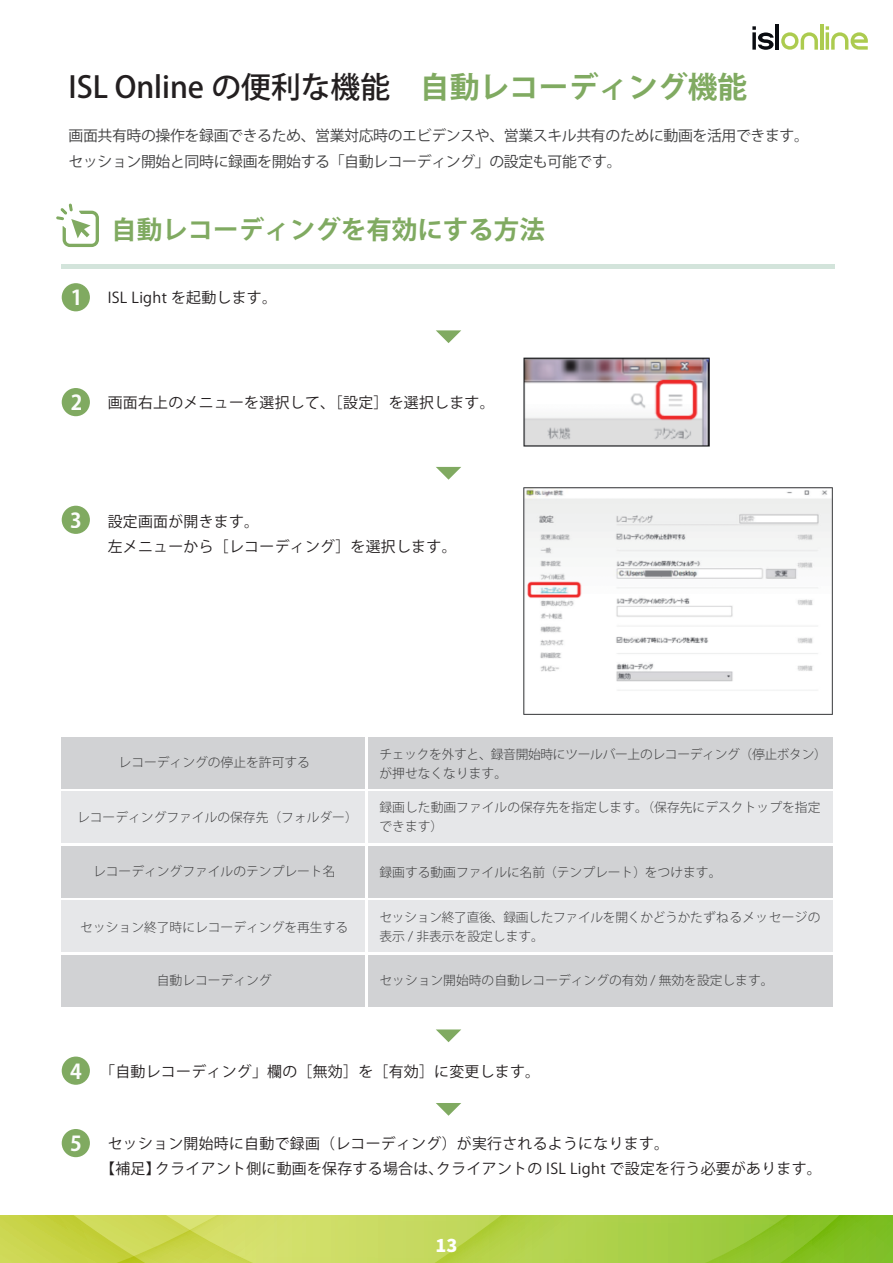
<style>
.page{position:relative;width:893px;height:1263px;background:#fff}
.page>*{position:absolute;margin:0;border:0;box-sizing:border-box;transform-origin:0 0}
.t1{font:500 29.7px "Koz Go Pro";color:#231f20}
.t2{font:700 25.5px "Koz Go Pro";color:#80aa61}
.t3{font:700 20.4px "Koz Go Pro";color:#fff}
.t4{font:14.85px/25.5px "Koz Go Pr 6 N";letter-spacing:.02em;color:#231f20}
.t5{font:14.85px/25.5px "Koz Go Pr 6 N";letter-spacing:-.025em;color:#3e3e3f}
.t6{font:300 12.75px/19.2px "Koz Go Pr 6 N";color:#3e3e3f}
.t7{font:300 12.75px/19.2px "Koz Go Pr 6 N";letter-spacing:-.025em;color:#3e3e3f}
.s1{font-weight:700;color:#80aa61}
.s2{font-family:"Koz Go Pro";font-weight:700;font-size:20.4px;color:#fff}
</style>
<div class="page">
<img style="left:524px;top:487px;width:308px;height:227px">
<svg style="left:752px;top:26px;width:21px;height:24px"></svg>
<hr style="left:776px;top:24px;width:3px;height:26px;background:#0a0c11">
<svg style="left:781px;top:32px;width:37px;height:18px"></svg>
<hr style="left:820px;top:24px;width:3px;height:26px;background:#accb4f">
<svg style="left:826px;top:26px;width:42px;height:24px"></svg>
<div style="left:62px;top:264px;width:773px;height:5px;background:#d3e4db"></div>
<svg style="left:56px;top:204px;width:43px;height:43px"></svg>
<img style="left:524px;top:358px;width:186px;height:88px">
<div style="left:62px;top:283px;width:28px;height:28px;background:#80aa61;border-radius:50%"></div>
<div style="left:62px;top:388px;width:28px;height:28px;background:#80aa61;border-radius:50%"></div>
<div style="left:62px;top:506px;width:28px;height:28px;background:#80aa61;border-radius:50%"></div>
<div style="left:62px;top:1129px;width:28px;height:28px;background:#80aa61;border-radius:50%"></div>
<svg style="left:436px;top:330px;width:25px;height:13px"></svg>
<svg style="left:436px;top:467px;width:25px;height:13px"></svg>
<svg style="left:436px;top:1029px;width:25px;height:13px"></svg>
<svg style="left:436px;top:1103px;width:25px;height:13px"></svg>
<div style="left:62px;top:737px;width:303px;height:51px;background:#d1d2d4"></div>
<div style="left:367px;top:737px;width:465px;height:51px;background:#d1d2d4"></div>
<div style="left:62px;top:791px;width:303px;height:52px;background:#e6e7e9"></div>
<div style="left:367px;top:791px;width:465px;height:52px;background:#e6e7e9"></div>
<div style="left:62px;top:846px;width:303px;height:51px;background:#d1d2d4"></div>
<div style="left:367px;top:846px;width:465px;height:51px;background:#d1d2d4"></div>
<div style="left:62px;top:901px;width:303px;height:51px;background:#e6e7e9"></div>
<div style="left:367px;top:901px;width:465px;height:51px;background:#e6e7e9"></div>
<div style="left:62px;top:955px;width:303px;height:52px;background:#d1d2d4"></div>
<div style="left:367px;top:955px;width:465px;height:52px;background:#d1d2d4"></div>
<div style="left:62px;top:1056px;width:28px;height:29px;background:#80aa61;border-radius:50%"></div>
<svg style="left:0;top:1216px;width:893px;height:47px;background:#b5d24a"></svg>
<h1 class="t1" style="left:69px;top:68px;width:680px">ISL Online の便利な機能 <span class="s1">自動レコーディング機能</span></h1>
<p class="t5" style="left:69px;top:123px;width:742px">画面共有時の操作を録画できるため、営業対応時のエビデンスや、営業スキル共有のために動画を活用できます。セッション開始と同時に録画を開始する「自動レコーディング」の設定も可能です。</p>
<h2 class="t2" style="left:111px;top:213px;width:435px">自動レコーディングを有効にする方法</h2>
<h3 class="t3" style="left:70px;top:285px;width:13px">1</h3>
<p class="t4" style="left:108px;top:285px;width:171px">ISL Light を起動します。</p>
<h3 class="t3" style="left:70px;top:389px;width:13px">2</h3>
<p class="t4" style="left:108px;top:390px;width:388px">画面右上のメニューを選択して、［設定］を選択します。</p>
<h3 class="t3" style="left:70px;top:507px;width:13px">3</h3>
<p class="t4" style="left:108px;top:509px;width:350px">設定画面が開きます。<br>左メニューから［レコーディング］を選択します。</p>
<p class="t6" style="left:119px;top:753px;width:193px">レコーディングの停止を許可する</p>
<p class="t6" style="left:77px;top:808px;width:282px">レコーディングファイルの保存先（フォルダー）</p>
<p class="t6" style="left:93px;top:862px;width:244px">レコーディングファイルのテンプレート名</p>
<p class="t6" style="left:80px;top:918px;width:269px">セッション終了時にレコーディングを再生する</p>
<p class="t6" style="left:157px;top:971px;width:116px">自動レコーディング</p>
<p class="t7" style="left:380px;top:745px;width:449px">チェックを外すと、録音開始時にツールバー上のレコーディング（停止ボタン）が押せなくなります。</p>
<p class="t6" style="left:380px;top:798px;width:442px">録画した動画ファイルの保存先を指定します。（保存先にデスクトップを指定できます）</p>
<p class="t6" style="left:380px;top:862px;width:343px">録画する動画ファイルに名前（テンプレート）をつけます。</p>
<p class="t7" style="left:380px;top:908px;width:443px">セッション終了直後、録画したファイルを開くかどうかたずねるメッセージの表示 / 非表示を設定します。</p>
<p class="t6" style="left:380px;top:971px;width:396px">セッション開始時の自動レコーディングの有効 / 無効を設定します。</p>
<p class="t4" style="left:70px;top:1059px;width:472px"><span class="s2">4</span> 「自動レコーディング」欄の［無効］を［有効］に変更します。</p>
<h3 class="t3" style="left:70px;top:1130px;width:13px">5</h3>
<p class="t4" style="left:100px;top:1131px;width:723px;text-indent:7px">セッション開始時に自動で録画（レコーディング）が実行されるようになります。<br>【補足】クライアント側に動画を保存する場合は、クライアントの ISL Light で設定を行う必要があります。</p>
</div>
